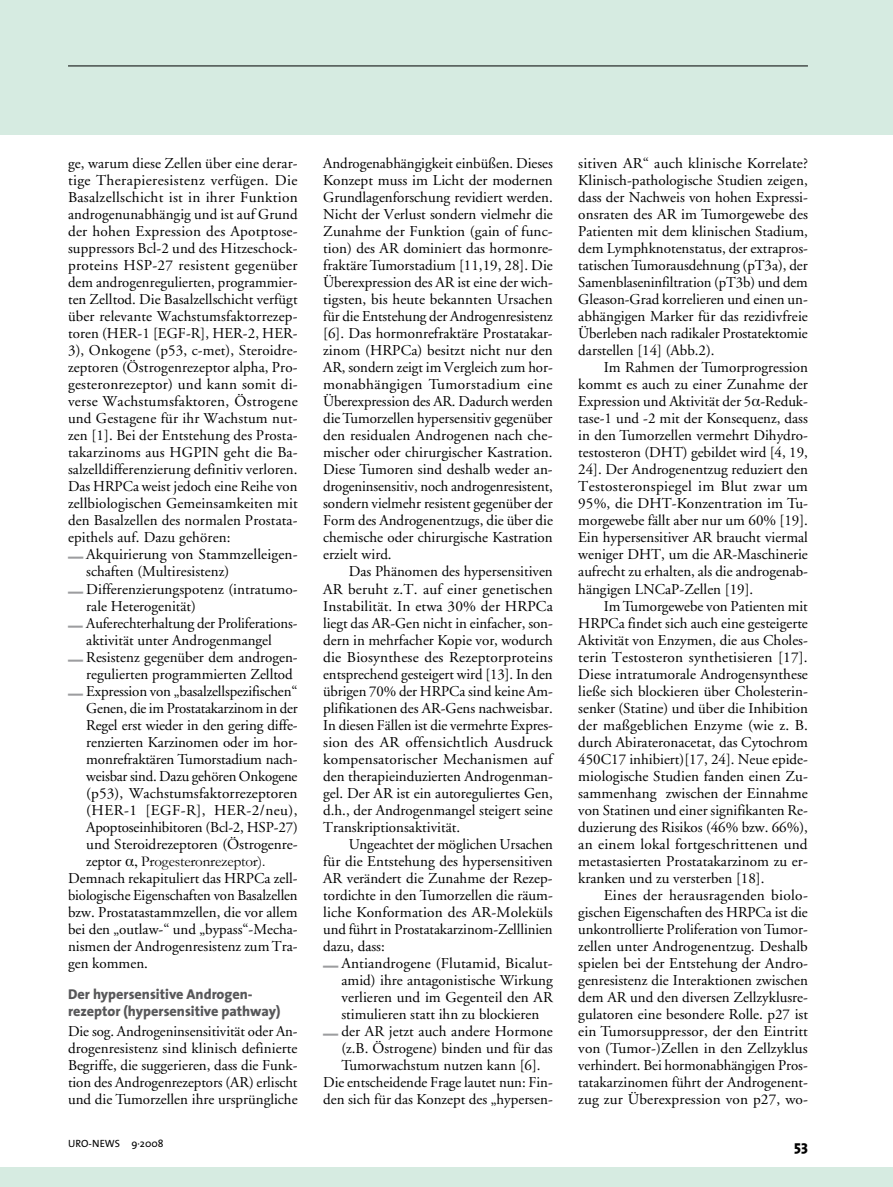
<style>
.page{position:relative;width:893px;height:1187px;background:#fff}
.page>*{position:absolute;margin:0;border:0;box-sizing:border-box;transform-origin:0 0}
.t1{font:15px/17px "Adobe Garamond";color:#000;text-align:justify}
.t2{font:15px "Garamond";letter-spacing:-.01em;color:#000}
.t3{font:800 15px "The Sans";color:#000}
.t4{font:800 14.25px/17px "The Sans";color:#58585a}
.t5{font:10.5px "The Sans";color:#000}
.s1{font-family:"The Sans Extra Bold Caps";color:#9c9d9f}
.s2{font-family:"Adobe Garamond"}
.s3{font-family:"Times Ten Greek Upright"}
</style>
<div class="page">
<div style="left:0;top:0;width:893px;height:134px;background:#d6ebe1"></div>
<div style="left:0;top:1167px;width:893px;height:19px;background:#d6ebe1"></div>
<hr style="left:68px;top:66px;width:740px;height:1px;background:#000">
<p class="t1" style="left:68px;top:155px;width:231px">ge, warum diese Zellen über eine derar&shy;tige Therapieresistenz verfügen. Die Basalzellschicht ist in ihrer Funktion androgenunabhängig und ist auf Grund der hohen Expression des Apotptose&shy;suppressors Bcl-2 und des Hitzeschock&shy;proteins HSP-27 resistent gegenüber dem androgenregulierten, programmier&shy;ten Zelltod. Die Basalzellschicht verfügt über relevante Wachstumsfaktorrezep&shy;toren (HER-1 [EGF-R], HER-2, HER-3), Onkogene (p53, c-met), Steroidre&shy;zeptoren (Östrogenrezeptor alpha, Pro&shy;gesteronrezeptor) und kann somit di&shy;verse Wachstumsfaktoren, Östrogene und Gestagene für ihr Wachstum nut&shy;zen [1]. Bei der Entstehung des Prosta&shy;takarzinoms aus HGPIN geht die Ba&shy;salzelldifferenzierung definitiv verloren.<br>Das HRPCa weist jedoch eine Reihe von zellbiologischen Gemeinsamkeiten mit den Basalzellen des normalen Prostata&shy;epithels auf. Dazu gehören:</p>
<p class="t1" style="left:86px;top:546px;width:213px;text-indent:-18px"><span class="s1">—</span> Akquirierung von Stammzelleigen&shy;schaften (Multiresistenz)</p>
<p class="t1" style="left:86px;top:580px;width:213px;text-indent:-18px"><span class="s1">—</span> Differenzierungspotenz (intratumo&shy;rale Heterogenität)</p>
<p class="t1" style="left:68px;top:614px;width:231px;text-align:center"><span class="s1">—</span> Auferechterhaltung der Proliferations&shy;aktivität unter Androgenmangel</p>
<p class="t1" style="left:86px;top:648px;width:213px;text-indent:-18px"><span class="s1">—</span> Resistenz gegenüber dem androgen&shy;regulierten programmierten Zelltod</p>
<p class="t1" style="left:86px;top:682px;width:213px;text-indent:-18px"><span class="s1">—</span> Expression von „basalzellspezifischen“ Genen, die im Prostatakarzinom in der Regel erst wieder in den gering diffe&shy;renzierten Karzinomen oder im hor&shy;monrefraktären Tumorstadium nach&shy;weisbar sind. Dazu gehören Onkogene (p53), Wachstumsfaktorrezeptoren (HER-1 [EGF-R], HER-2/neu), Apoptoseinhibitoren (Bcl-2, HSP-27) und Steroidrezeptoren (Östrogenre-</p>
<p class="t2" style="left:86px;top:850px;width:181px"><span class="s2">zeptor</span> <span class="s3">α,</span> Progesteronrezeptor).</p>
<p class="t1" style="left:68px;top:869px;width:231px">Demnach rekapituliert das HRPCa zell&shy;biologische Eigenschaften von Basalzellen bzw. Prostatastammzellen, die vor allem bei den „outlaw-“ und „bypass“-Mecha&shy;nismen der Androgenresistenz zum Tra&shy;gen kommen.</p>
<p class="t4" style="left:68px;top:985px;width:214px">Der hypersensitive Androgen&shy;rezeptor (hypersensitive pathway)</p>
<p class="t1" style="left:68px;top:1023px;width:231px">Die sog. Androgeninsensitivität oder An&shy;drogenresistenz sind klinisch definierte Begriffe, die suggerieren, dass die Funk&shy;tion des Androgenrezeptors (AR) erlischt und die Tumorzellen ihre ursprüngliche</p>
<p class="t1" style="left:323px;top:155px;width:231px">Androgenabhängigkeit einbüßen. Dieses Konzept muss im Licht der modernen Grundlagenforschung revidiert werden.<br>Nicht der Verlust sondern vielmehr die Zunahme der Funktion (gain of func&shy;tion) des AR dominiert das hormonre&shy;fraktäre Tumorstadium [11,19, 28]. Die Überexpression des AR ist eine der wich&shy;tigsten, bis heute bekannten Ursachen für die Entstehung der Androgenresistenz [6]. Das hormonrefraktäre Prostatakar&shy;zinom (HRPCa) besitzt nicht nur den AR, sondern zeigt im Vergleich zum hor&shy;monabhängigen Tumorstadium eine Überexpression des AR. Dadurch werden die Tumorzellen hypersensitiv gegenüber den residualen Androgenen nach che&shy;mischer oder chirurgischer Kastration.<br>Diese Tumoren sind deshalb weder an&shy;drogeninsensitiv, noch androgenresistent, sondern vielmehr resistent gegenüber der Form des Androgenentzugs, die über die chemische oder chirurgische Kastration erzielt wird.</p>
<p class="t1" style="left:323px;top:563px;width:231px;text-indent:26px">Das Phänomen des hypersensitiven AR beruht z.T. auf einer genetischen Instabilität. In etwa 30% der HRPCa liegt das AR-Gen nicht in einfacher, son&shy;dern in mehrfacher Kopie vor, wodurch die Biosynthese des Rezeptorproteins entsprechend gesteigert wird [13]. In den übrigen 70% der HRPCa sind keine Am&shy;plifikationen des AR-Gens nachweisbar.<br>In diesen Fällen ist die vermehrte Expres&shy;sion des AR offensichtlich Ausdruck kompensatorischer Mechanismen auf den therapieinduzierten Androgenman&shy;gel. Der AR ist ein autoreguliertes Gen, d.h., der Androgenmangel steigert seine Transkriptionsaktivität.</p>
<p class="t1" style="left:323px;top:835px;width:231px;text-indent:26px">Ungeachtet der möglichen Ursachen für die Entstehung des hypersensitiven AR verändert die Zunahme der Rezep&shy;tordichte in den Tumorzellen die räum&shy;liche Konformation des AR-Moleküls und führt in Prostatakarzinom-Zelllinien dazu, dass:</p>
<p class="t1" style="left:341px;top:954px;width:213px;text-indent:-18px"><span class="s1">—</span> Antiandrogene (Flutamid, Bicalut&shy;amid) ihre antagonistische Wirkung verlieren und im Gegenteil den AR stimulieren statt ihn zu blockieren</p>
<p class="t1" style="left:323px;top:1023px;width:231px"><span class="s1">—</span> der AR jetzt auch andere Hormone</p>
<p class="t1" style="left:341px;top:1040px;width:213px">(z.B. Östrogene) binden und für das</p>
<p class="t1" style="left:341px;top:1057px;width:201px">Tumorwachstum nutzen kann [6].</p>
<p class="t1" style="left:323px;top:1074px;width:231px">Die entscheidende Frage lautet nun: Fin-</p>
<p class="t1" style="left:323px;top:1091px;width:231px">den sich für das Konzept des „hypersen-</p>
<p class="t1" style="left:578px;top:155px;width:231px">sitiven AR“ auch klinische Korrelate?<br>Klinisch-pathologische Studien zeigen, dass der Nachweis von hohen Expressi&shy;onsraten des AR im Tumorgewebe des Patienten mit dem klinischen Stadium, dem Lymphknotenstatus, der extrapros&shy;tatischen Tumorausdehnung (pT3a), der Samenblaseninfiltration (pT3b) und dem Gleason-Grad korrelieren und einen un&shy;abhängigen Marker für das rezidivfreie Überleben nach radikaler Prostatektomie darstellen [14] (Abb.2).</p>
<p class="t1" style="left:578px;top:359px;width:231px;text-indent:26px">Im Rahmen der Tumorprogression kommt es auch zu einer Zunahme der Expression und Aktivität der 5<span class="s3">α</span>-Reduk&shy;tase-1 und -2 mit der Konsequenz, dass in den Tumorzellen vermehrt Dihydro&shy;testosteron (DHT) gebildet wird [4, 19, 24]. Der Androgenentzug reduziert den Testosteronspiegel im Blut zwar um 95%, die DHT-Konzentration im Tu&shy;morgewebe fällt aber nur um 60% [19].<br>Ein hypersensitiver AR braucht viermal weniger DHT, um die AR-Maschinerie aufrecht zu erhalten, als die androgenab&shy;hängigen LNCaP-Zellen [19].</p>
<p class="t1" style="left:578px;top:597px;width:231px;text-indent:26px">Im Tumorgewebe von Patienten mit HRPCa findet sich auch eine gesteigerte Aktivität von Enzymen, die aus Choles&shy;terin Testosteron synthetisieren [17].<br>Diese intratumorale Androgensynthese ließe sich blockieren über Cholesterin&shy;senker (Statine) und über die Inhibition der maßgeblichen Enzyme (wie z. B. durch Abirateronacetat, das Cytochrom 450C17 inhibiert)[17, 24]. Neue epide&shy;miologische Studien fanden einen Zu&shy;sammenhang zwischen der Einnahme von Statinen und einer signifikanten Re&shy;duzierung des Risikos (46% bzw. 66%), an einem lokal fortgeschrittenen und metastasierten Prostatakarzinom zu er&shy;kranken und zu versterben [18].</p>
<p class="t1" style="left:578px;top:886px;width:231px;text-indent:26px">Eines der herausragenden biolo&shy;gischen Eigenschaften des HRPCa ist die unkontrollierte Proliferation von Tumor&shy;zellen unter Androgenentzug. Deshalb spielen bei der Entstehung der Andro&shy;genresistenz die Interaktionen zwischen dem AR und den diversen Zellzyklusre&shy;gulatoren eine besondere Rolle. p27 ist ein Tumorsuppressor, der den Eintritt von (Tumor-)Zellen in den Zellzyklus verhindert. Bei hormonabhängigen Pros&shy;tatakarzinomen führt der Androgenent&shy;zug zur Überexpression von p27, wo-</p>
<p class="t5" style="left:68px;top:1136px;width:97px">URO-NEWS 9·2008</p>
<p class="t3" style="left:794px;top:1135px;width:15px">53</p>
</div>
